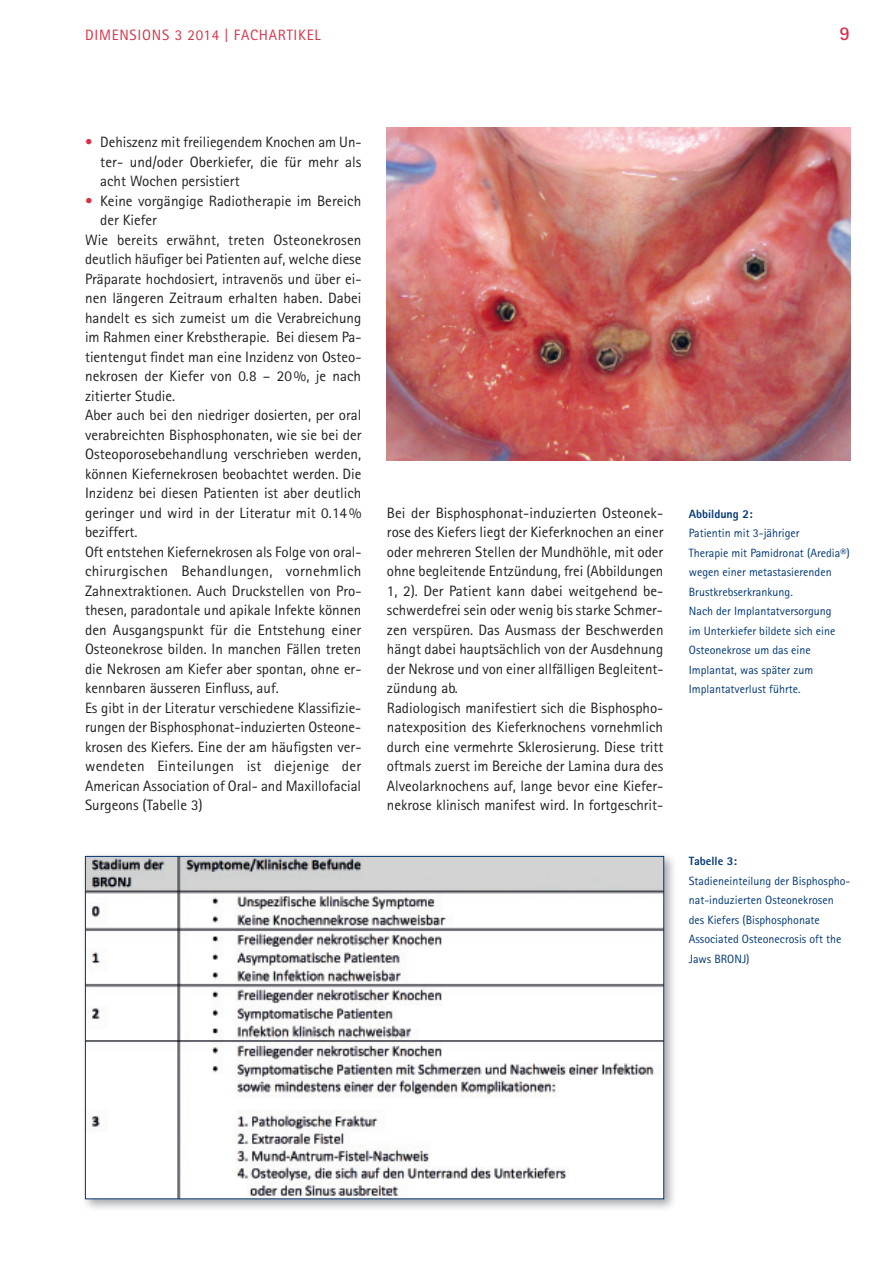
<style>
.page{position:relative;width:893px;height:1263px;background:#fff}
.page>*{position:absolute;margin:0;border:0;box-sizing:border-box;transform-origin:0 0}
.t1{font:700 19.5px "Rotis Sans Serif";color:#d63247}
.t2{font:15px/19.5px "Rotis Sans Serif";color:#231f20;text-align:justify}
.t3{font:15px "Rotis Sans Serif";letter-spacing:.02em;color:#231f20}
.t4{font:15px "Rotis Sans Serif";letter-spacing:.05em;color:#d63247}
.t5{font:12px/19.5px "Rotis Sans Serif";color:#013775}
.t6{font:800 12px "Rotis Sans Serif";color:#013775}
.s1{color:#d63247}
</style>
<div class="page">
<img style="left:84px;top:855px;width:590px;height:354px">
<img style="left:87px;top:858px;width:575px;height:339px">
<img style="left:387px;top:128px;width:463px;height:333px">
<p class="t4" style="left:85px;top:26px;width:237px">Dimensions 3 2014 | fachartikel</p>
<h1 class="t1" style="left:840px;top:21px;width:12px">9</h1>
<p class="t2" style="left:100px;top:132px;width:263px;text-indent:-15px"><span class="s1">•</span> Dehiszenz mit freiliegendem knochen am Un&shy;ter- und/oder oberkiefer, die für mehr als acht Wochen persistiert</p>
<p class="t2" style="left:85px;top:191px;width:278px"><span class="s1">•</span> keine vorgängige radiotherapie im Bereich</p>
<p class="t2" style="left:100px;top:210px;width:58px">der kiefer</p>
<p class="t2" style="left:85px;top:230px;width:278px">Wie bereits erwähnt, treten osteonekrosen</p>
<p class="t2" style="left:85px;top:249px;width:278px">deutlich häufiger bei Patienten auf, welche diese</p>
<p class="t2" style="left:85px;top:269px;width:278px">Präparate hochdosiert, intravenös und über ei-</p>
<p class="t2" style="left:85px;top:288px;width:278px">nen längeren Zeitraum erhalten haben. Dabei</p>
<p class="t2" style="left:85px;top:308px;width:278px">handelt es sich zumeist um die Verabreichung</p>
<p class="t2" style="left:85px;top:327px;width:278px">im rahmen einer krebstherapie. Bei diesem Pa-</p>
<p class="t2" style="left:85px;top:347px;width:278px">tientengut findet man eine inzidenz von osteo-</p>
<p class="t2" style="left:85px;top:366px;width:278px">nekrosen der kiefer von 0.8 – 20 %, je nach</p>
<p class="t2" style="left:85px;top:386px;width:92px">zitier ter studie.</p>
<p class="t2" style="left:85px;top:405px;width:278px">aber auch bei den niedriger dosierten, per oral</p>
<p class="t2" style="left:85px;top:425px;width:278px">verabreichten Bisphosphonaten, wie sie bei der</p>
<p class="t2" style="left:85px;top:444px;width:278px">osteoporosebehandlung verschrieben werden,</p>
<p class="t2" style="left:85px;top:464px;width:278px">können kiefernekrosen beobachtet werden. Die</p>
<p class="t2" style="left:85px;top:483px;width:278px">inzidenz bei diesen Patienten ist aber deutlich</p>
<p class="t2" style="left:85px;top:503px;width:278px">geringer und wird in der literatur mit 0.14 %</p>
<p class="t2" style="left:85px;top:522px;width:54px">beziffert.</p>
<p class="t2" style="left:85px;top:542px;width:278px">oft entstehen kiefernekrosen als folge von oral-</p>
<p class="t3" style="left:85px;top:562px;width:278px">chirurgischen Behandlungen, vornehmlich</p>
<p class="t2" style="left:85px;top:581px;width:278px">Zahnextraktionen. auch Druckstellen von Pro-</p>
<p class="t2" style="left:85px;top:600px;width:278px">thesen, paradontale und apikale infekte können</p>
<p class="t2" style="left:85px;top:620px;width:278px">den ausgangspunkt für die entstehung einer</p>
<p class="t2" style="left:85px;top:639px;width:278px">osteonekrose bilden. in manchen fällen treten</p>
<p class="t2" style="left:85px;top:659px;width:278px">die nekrosen am kiefer aber spontan, ohne er-</p>
<p class="t2" style="left:85px;top:678px;width:195px">kennbaren äusseren einfluss, auf.</p>
<p class="t2" style="left:85px;top:698px;width:278px">es gibt in der literatur verschiedene klassifizie-</p>
<p class="t2" style="left:85px;top:717px;width:278px">rungen der Bisphosphonat-induzierten osteone-</p>
<p class="t2" style="left:85px;top:737px;width:278px">krosen des kiefers. eine der am häufigsten ver-</p>
<p class="t2" style="left:85px;top:756px;width:278px">wendeten einteilungen ist diejenige der</p>
<p class="t2" style="left:85px;top:776px;width:278px">american association of oral- and maxillofacial</p>
<p class="t2" style="left:85px;top:795px;width:119px">surgeons (tabelle 3)</p>
<p class="t2" style="left:387px;top:503px;width:278px;text-align:left">Bei der Bisphosphonat-induzierten osteonek&shy;rose des kiefers liegt der kieferknochen an einer oder mehreren stellen der mundhöhle, mit oder ohne begleitende entzündung, frei (abbildungen 1, 2). Der Patient kann dabei weitgehend be&shy;schwerdefrei sein oder wenig bis starke schmer&shy;zen verspüren. Das ausmass der Beschwerden hängt dabei hauptsächlich von der ausdehnung der nekrose und von einer allfälligen Begleitent&shy;zündung ab.<br>radiologisch manifestiert sich die Bisphospho&shy;natexposition des kieferknochens vornehmlich durch eine vermehrte sklerosierung. Diese tritt oftmals zuerst im Bereiche der lamina dura des alveolarknochens auf, lange bevor eine kiefer&shy;nekrose klinisch manifest wird. in fortgeschrit-</p>
<p class="t6" style="left:689px;top:506px;width:65px">Abbildung 2:</p>
<p class="t5" style="left:689px;top:523px;width:162px">Patientin mit 3-jähriger<br>therapie mit Pamidronat (aredia®) wegen einer metastasierenden<br>Brustkrebserkrankung.<br>nach der implantatversorgung<br>im Unterkiefer bildete sich eine osteonekrose um das eine implantat, was später zum implantatverlust führte.</p>
<p class="t6" style="left:689px;top:854px;width:50px">tabelle 3:</p>
<p class="t5" style="left:689px;top:871px;width:163px">stadieneinteilung der Bisphospho&shy;nat-induzierten osteonekrosen des kiefers (Bisphosphonate associated osteonecrosis oft the<br>Jaws BronJ)</p>
</div>
